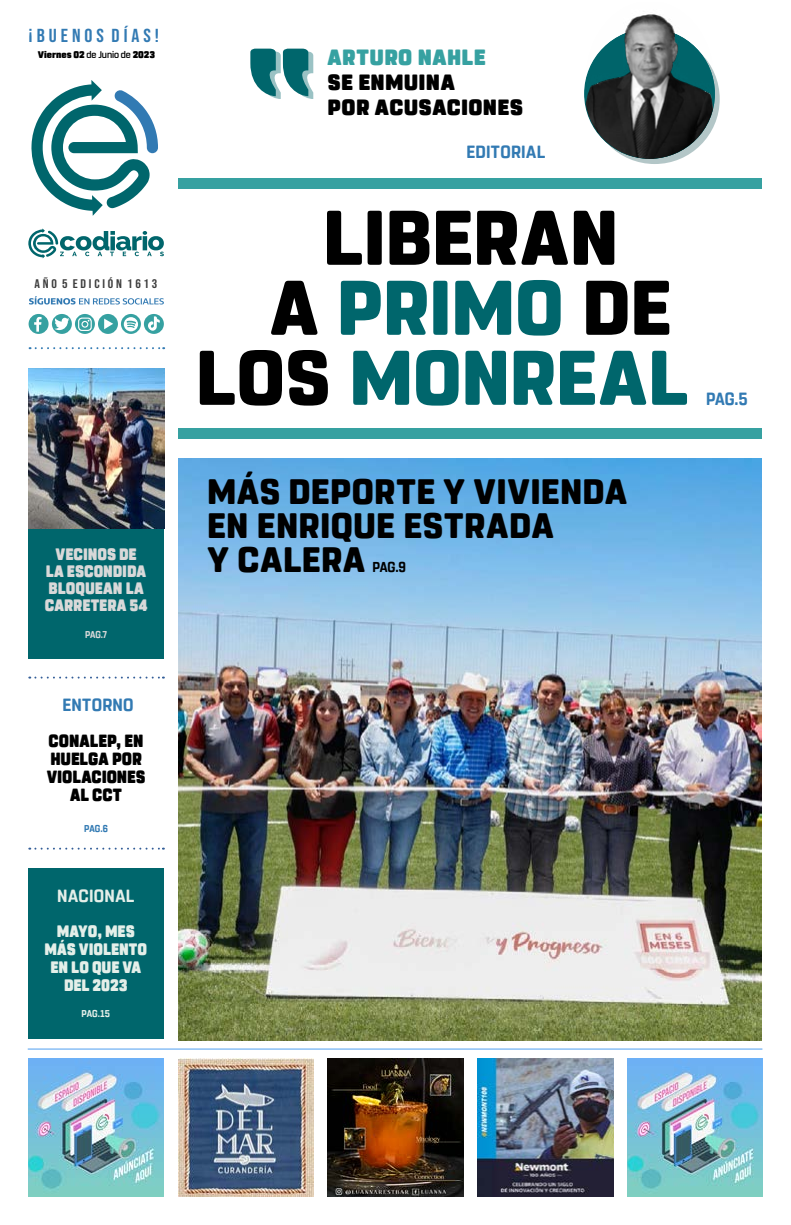
<style>
.page{position:relative;width:791px;height:1225px;background:#fff}
.page>*{position:absolute;margin:0;border:0;box-sizing:border-box;transform-origin:0 0}
.t1{font:800 77px "Rohn Rounded";color:#00666c}
.t2{font:800 77px "Rohn Rounded";letter-spacing:.005em;color:#000}
.t3{font:800 35.2px/34px "Rohn Rounded";letter-spacing:.015em;color:#000}
.t4{font:900 22px/25px "Rohn Rounded";letter-spacing:.01em;color:#000}
.t5{font:900 22px "Rohn Rounded";letter-spacing:.025em;color:#36a1a1}
.t6{font:18.8px "Bebas Neue";color:#327ab3;scale:1.06 1}
.t7{font:900 17.6px/18px "Rohn Rounded";color:#000;text-align:center;scale:.91 1}
.t8{font:700 17.6px "Rohn Rounded";letter-spacing:.015em;color:#327ab3;scale:.95 1}
.t9{font:700 17.6px "Rohn Rounded";letter-spacing:.02em;color:#e4efe9;scale:.95 1}
.t10{font:700 17.6px "Rohn Rounded";letter-spacing:.015em;color:#327ab3;scale:.91 1}
.t11{font:900 16.5px/17px "Rohn Rounded";color:#d9d9d9;text-align:center;scale:.91 1}
.t12{font:900 16.5px/18px "Rohn Rounded";color:#e4efe9;text-align:center;scale:.91 1}
.t13{font:700 14.3px "Rohn Rounded";color:#000;scale:.91 1}
.t14{font:12.5px "Bebas Neue";color:#3d3d3d;scale:1.1 1}
.t15{font:700 9.9px "Rohn Rounded";color:#e4efe9;scale:.91 1}
.t16{font:700 9.9px "Rohn Rounded";color:#327ab3;scale:.91 1}
.t17{font:700 9.9px "Rohn Rounded";color:#d9d9d9;scale:.9 1}
.t18{font:900 9.6px "Rohn Rounded";color:#000}
.s1{font-weight:500}
.s2{color:#000}
</style>
<div class="page">
<svg style="left:590px;top:34px;width:130px;height:130px"></svg>
<hr style="left:28px;top:1048px;width:734px;height:1px;background:#4f9ef0">
<svg style="left:28px;top:228px;width:136px;height:30px"></svg>
<svg style="left:31px;top:80px;width:127px;height:136px"></svg>
<div style="left:179px;top:178px;width:583px;height:10px;background:#36a1a1"></div>
<div style="left:179px;top:428px;width:583px;height:10px;background:#36a1a1"></div>
<svg style="left:29px;top:296px;width:135px;height:8px"></svg>
<svg style="left:30px;top:347px;width:134px;height:2px"></svg>
<div style="left:29px;top:314px;width:20px;height:20px;background:#36a1a1;border-radius:50%"></div>
<svg style="left:34px;top:317px;width:8px;height:15px"></svg>
<svg style="left:52px;top:314px;width:20px;height:20px"></svg>
<svg style="left:54px;top:318px;width:15px;height:12px"></svg>
<svg style="left:75px;top:314px;width:20px;height:20px"></svg>
<svg style="left:78px;top:317px;width:14px;height:14px"></svg>
<div style="left:98px;top:314px;width:20px;height:20px;background:#36a1a1;border-radius:50%"></div>
<svg style="left:121px;top:314px;width:20px;height:20px"></svg>
<div style="left:144px;top:314px;width:20px;height:20px;background:#36a1a1;border-radius:50%"></div>
<svg style="left:104px;top:318px;width:9px;height:11px"></svg>
<svg style="left:124px;top:317px;width:14px;height:14px"></svg>
<svg style="left:148px;top:316px;width:12px;height:15px"></svg>
<svg style="left:250px;top:49px;width:63px;height:50px"></svg>
<img style="left:585px;top:14px;width:130px;height:145px">
<svg style="left:29px;top:676px;width:135px;height:2px"></svg>
<svg style="left:29px;top:847px;width:135px;height:2px"></svg>
<div style="left:28px;top:868px;width:136px;height:170px;background:#00666c"></div>
<img style="left:328px;top:1058px;width:136px;height:138px">
<img style="left:28px;top:1058px;width:136px;height:138px">
<img style="left:627px;top:1058px;width:136px;height:138px">
<img style="left:477px;top:1058px;width:136px;height:138px">
<img style="left:178px;top:1058px;width:136px;height:138px">
<img style="left:178px;top:458px;width:583px;height:582px">
<div style="left:28px;top:528px;width:136px;height:130px;background:#00666c"></div>
<img style="left:28px;top:368px;width:136px;height:160px">
<p class="t6" style="left:29px;top:25px;width:125px">¡ B U E N O S D Í A S !</p>
<p class="t18" style="left:38px;top:49px;width:119px">Viernes 02 <span class="s1">de Junio de</span> 2023</p>
<p class="t14" style="left:35px;top:276px;width:113px">A Ñ O 5 E D I C I Ó N 1 6 1 3</p>
<p class="t11" style="left:45px;top:546px;width:114px">VECINOS DE<br>LA ESCONDIDA<br>BLOQUEAN LA<br>CARRETERA 54</p>
<p class="t17" style="left:85px;top:628px;width:26px">PAG.7</p>
<p class="t8" style="left:62px;top:695px;width:76px">ENTORNO</p>
<p class="t7" style="left:47px;top:731px;width:110px">CONALEP, EN<br>HUELGA POR<br>VIOLACIONES<br>AL CCT</p>
<p class="t16" style="left:84px;top:822px;width:28px">PAG.6</p>
<p class="t9" style="left:57px;top:885px;width:83px">NACIONAL</p>
<p class="t12" style="left:44px;top:922px;width:114px">MAYO, MES<br>MÁS VIOLENTO<br>EN LO QUE VA<br>DEL 2023</p>
<p class="t15" style="left:82px;top:1007px;width:33px">PAG.15</p>
<p class="t5" style="left:328px;top:44px;width:159px">ARTURO NAHLE</p>
<p class="t4" style="left:328px;top:70px;width:197px">SE ENMUINA<br>POR ACUSACIONES</p>
<p class="t8" style="left:466px;top:141px;width:84px">EDITORIAL</p>
<h1 class="t2" style="left:323px;top:194px;width:297px">LIBERAN</h1>
<h1 class="t1" style="left:270px;top:264px;width:402px"><span class="s2">A</span> PRIMO <span class="s2">DE</span></h1>
<h1 class="t1" style="left:196px;top:334px;width:493px"><span class="s2">LOS</span> MONREAL</h1>
<p class="t10" style="left:706px;top:388px;width:47px">PAG.5</p>
<p class="t3" style="left:207px;top:475px;width:421px">MÁS DEPORTE Y VIVIENDA<br>EN ENRIQUE ESTRADA<br>Y CALERA</p>
<p class="t13" style="left:372px;top:559px;width:39px">PAG.9</p>
</div>
